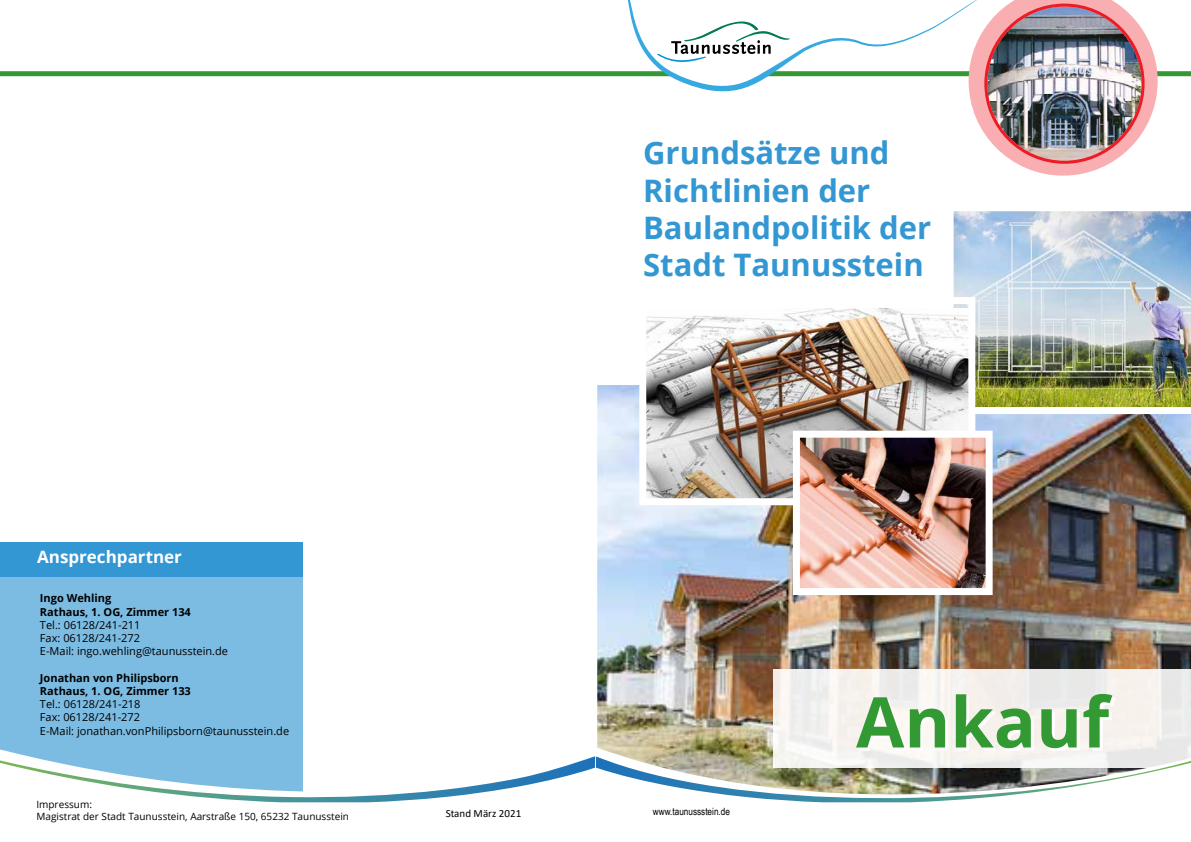
<style>
.page{position:relative;width:1191px;height:842px;background:#fff}
.page>*{position:absolute;margin:0;border:0;box-sizing:border-box;transform-origin:0 0}
.t1{font:700 70px "Open Sans";color:#393}
.t2{font:700 31px/37.2px "Open Sans";color:#3397d3}
.t3{font:700 17px "Open Sans";color:#fff}
.t4{font:11px/13.2px "Open Sans";color:#000}
.t5{font:700 11px/13.2px "Open Sans";color:#000}
.t6{font:11px "Calibri";color:#000}
.t7{font:10px/12px "Open Sans";color:#000}
.t8{font:10px "Arial Narrow";color:#000}
</style>
<div class="page">
<img style="left:597px;top:385px;width:594px;height:362px">
<div style="left:773px;top:670px;width:418px;height:98px;background:#f3f0ec"></div>
<div style="left:0;top:544px;width:303px;height:257px;background:#7cbce3"></div>
<div style="left:0;top:543px;width:303px;height:34px;background:#3397d3"></div>
<img style="left:953px;top:211px;width:238px;height:203px">
<div style="left:0;top:71px;width:1191px;height:5px;background:#393"></div>
<svg style="left:0;top:749px;width:595px;height:53px"></svg>
<img style="left:595px;top:747px;width:596px;height:56px">
<div style="left:858px;top:697px;width:257px;height:54px;background:#fcf8f4"></div>
<svg style="left:627px;top:0;width:530px;height:176px"></svg>
<img style="left:987px;top:7px;width:154px;height:154px;border-radius:77px">
<div style="left:984px;top:4px;width:160px;height:160px;border:3px solid #ed1b24;border-radius:50%"></div>
<img style="left:647px;top:308px;width:320px;height:189px">
<img style="left:801px;top:439px;width:183px;height:148px">
<div style="left:793px;top:431px;width:199px;height:164px;border:7px solid #fff"></div>
<h3 class="t3" style="left:37px;top:545px;width:146px">Ansprechpartner</h3>
<p class="t5" style="left:40px;top:592px;width:152px">Ingo Wehling<br>Rathaus, 1. OG, Zimmer 134</p>
<p class="t4" style="left:40px;top:618px;width:190px">Tel.: 06128/241-211<br>Fax: 06128/241-272<br>E-Mail: ingo.wehling@taunusstein.de</p>
<p class="t5" style="left:40px;top:671px;width:152px">Jonathan von Philipsborn<br>Rathaus, 1. OG, Zimmer 133</p>
<p class="t4" style="left:40px;top:697px;width:251px">Tel.: 06128/241-218<br>Fax: 06128/241-272<br>E-Mail: jonathan.vonPhilipsborn@taunusstein.de</p>
<p class="t7" style="left:36px;top:798px;width:314px">Impressum:<br>Magistrat der Stadt Taunusstein, Aarstraße 150, 65232 Taunusstein</p>
<p class="t6" style="left:446px;top:805px;width:77px">Stand März 2021</p>
<h2 class="t2" style="left:643px;top:134px;width:290px">Grundsätze und<br>Richtlinien der<br>Baulandpolitik der<br>Stadt Taunusstein</h2>
<p class="t8" style="left:653px;top:804px;width:79px">www.taunussstein.de</p>
<h1 class="t1" style="left:856px;top:673px;width:255px">Ankauf</h1>
</div>
